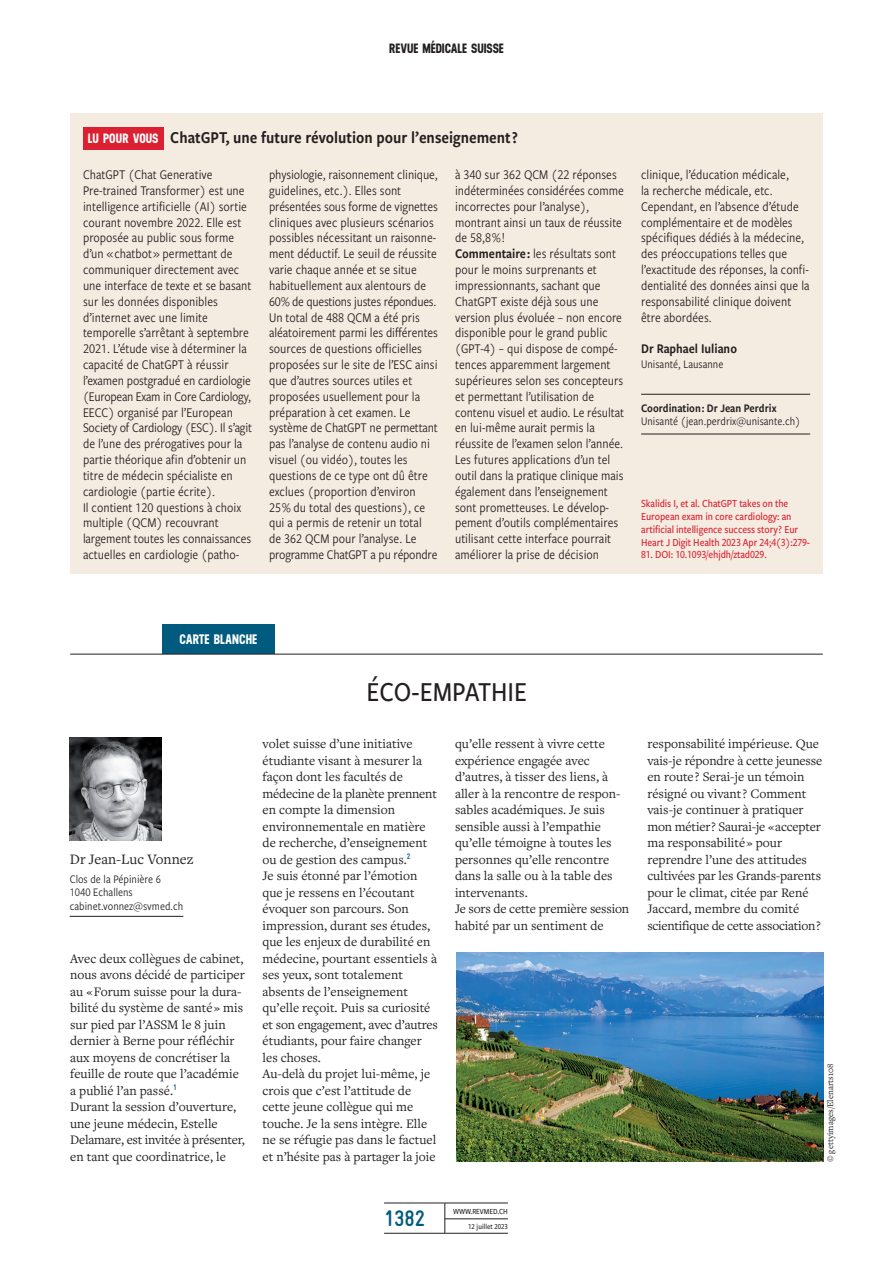
<style>
.page{position:relative;width:893px;height:1263px;background:#fff}
.page>*{position:absolute;margin:0;border:0;box-sizing:border-box;transform-origin:0 0}
.N_Titre_article{font:500 28.5px "Freight Sans Cnd Pro";color:#231f20}
.t1{font:700 22.5px "Gravur Condensed Pro";color:#005b7f}
.N_Encart_Titre_noir{font:17.25px "Freight Sans Cnd Pro Semi";color:#231f20}
.N_Carte_blanche_auteur{font:15px "Freight Text Pro";color:#231f20}
.N_Encart_texte_courant_drapeau{font:13.8px/15.8px "Freight Sans Cnd Pro";color:#231f20}
.N_Encart_Auteur{font:13.8px "Freight Sans Cnd Pro Semi";color:#231f20}
.N_Surtitre_theme{font:700 13.8px "Neusa";color:#fff}
.N_Texte_courant{font:13.5px/16.5px "Freight Text Pro";color:#231f20}
.t2{font:700 13.5px "Neusa";letter-spacing:-.005em;color:#231f20}
.N_Encart_Rubrique{font:700 13.5px "Neusa";color:#fff}
._1P_Notes_auteurs{font:12px/13.5px "Freight Sans Cnd Pro";color:#231f20}
.N_Carte_blanche_auteur_adresse{font:12px/13.5px "Freight Sans Cnd Pro";color:#231f20}
.N_Encart_adresse{font:12px "Freight Sans Cnd Pro";color:#231f20}
.N_Encart_biblio_texte_rouge{font:500 11.25px/12.8px "Freight Sans Cnd Pro";letter-spacing:-.01em;color:#da2031}
.N_Copyright_image{font:9px "Freight Text Pro";color:#231f20}
.t3{font:500 8.1px "Freight Sans Cnd Pro";color:#231f20}
.t4{font:500 7.8px "Freight Sans Cnd Pro";color:#231f20}
.s1{font-family:"Freight Sans Cnd Pro Semi"}
</style>
<div class="page">
<hr style="left:384px;top:1233px;width:124px;height:1px;background:#231f20">
<hr style="left:384px;top:1202px;width:124px;height:1px;background:#231f20">
<hr style="left:445px;top:1218px;width:63px;height:1px;background:#231f20">
<hr style="left:444px;top:1203px;width:1px;height:30px;background:#231f20">
<div style="left:162px;top:624px;width:113px;height:30px;background:#005b7f"></div>
<hr style="left:70px;top:654px;width:753px;height:1px;background:#231f20">
<img style="left:70px;top:738px;width:91px;height:103px">
<hr style="left:70px;top:916px;width:113px;height:1px;background:#231f20">
<img style="left:456px;top:953px;width:368px;height:208px">
<div style="left:70px;top:113px;width:753px;height:461px;background:#f5ece1"></div>
<div style="left:83px;top:127px;width:81px;height:23px;background:#da2031"></div>
<hr style="left:641px;top:394px;width:169px;height:1px;background:#231f20">
<hr style="left:641px;top:434px;width:169px;height:1px;background:#231f20">
<p class="t2" style="left:389px;top:38px;width:116px">REVUE MÉDICALE SUISSE</p>
<p class="N_Encart_Rubrique" style="left:88px;top:129px;width:72px">LU POUR VOUS</p>
<p class="N_Encart_Titre_noir" style="left:170px;top:126px;width:349px">ChatGPT, une future révolution pour l’enseignement ?</p>
<p class="N_Encart_texte_courant_drapeau" style="left:83px;top:166px;width:170px">ChatGPT (Chat Generative<br>Pre-trained Transformer) est une intelligence artificielle (AI) sortie courant novembre 2022. Elle est proposée au public sous forme d’un « chatbot » permettant de communiquer directement avec une interface de texte et se basant sur les données disponibles d’internet avec une limite temporelle s’arrêtant à septembre<br>2021. L’étude vise à déterminer la capacité de ChatGPT à réussir l’examen postgradué en cardiologie (European Exam in Core Cardiology,<br>EECC) organisé par l’European<br>Society of Cardiology (ESC). Il s’agit de l’une des prérogatives pour la partie théorique afin d’obtenir un titre de médecin spécialiste en cardiologie (partie écrite).<br>Il contient 120 questions à choix multiple (QCM) recouvrant largement toutes les connaissances actuelles en cardiologie (patho-</p>
<p class="N_Encart_texte_courant_drapeau" style="left:269px;top:166px;width:170px">physiologie, raisonnement clinique, guidelines, etc.). Elles sont présentées sous forme de vignettes cliniques avec plusieurs scénarios possibles nécessitant un raisonne&shy;ment déductif. Le seuil de réussite varie chaque année et se situe habituellement aux alentours de<br>60 % de questions justes répondues.<br>Un total de 488 QCM a été pris aléatoirement parmi les différentes sources de questions officielles proposées sur le site de l’ESC ainsi que d’autres sources utiles et proposées usuellement pour la préparation à cet examen. Le système de ChatGPT ne permettant pas l’analyse de contenu audio ni visuel (ou vidéo), toutes les questions de ce type ont dû être exclues (proportion d’environ<br>25 % du total des questions), ce qui a permis de retenir un total<br>de 362 QCM pour l’analyse. Le programme ChatGPT a pu répondre</p>
<p class="N_Encart_texte_courant_drapeau" style="left:455px;top:166px;width:170px">à 340 sur 362 QCM (22 réponses indéterminées considérées comme incorrectes pour l’analyse), montrant ainsi un taux de réussite de 58,8 % !</p>
<p class="N_Encart_texte_courant_drapeau" style="left:455px;top:245px;width:170px"><span class="s1">Commentaire :</span> les résultats sont pour le moins surprenants et impressionnants, sachant que<br>ChatGPT existe déjà sous une version plus évoluée – non encore disponible pour le grand public (GPT-4) – qui dispose de compé&shy;tences apparemment largement supérieures selon ses concepteurs et permettant l’utilisation de contenu visuel et audio. Le résultat en lui-même aurait permis la réussite de l’examen selon l’année.<br>Les futures applications d’un tel outil dans la pratique clinique mais également dans l’enseignement sont prometteuses. Le dévelop&shy;pement d’outils complémentaires utilisant cette interface pourrait améliorer la prise de décision</p>
<p class="N_Encart_texte_courant_drapeau" style="left:641px;top:166px;width:170px">clinique, l’éducation médicale,<br>la recherche médicale, etc.<br>Cependant, en l’absence d’étude complémentaire et de modèles spécifiques dédiés à la médecine, des préoccupations telles que l’exactitude des réponses, la confi&shy;dentialité des données ainsi que la responsabilité clinique doivent être abordées.</p>
<p class="N_Encart_Auteur" style="left:641px;top:339px;width:97px">Dr Raphael Iuliano</p>
<p class="N_Encart_adresse" style="left:641px;top:356px;width:84px">Unisanté, Lausanne</p>
<p class="_1P_Notes_auteurs" style="left:641px;top:400px;width:161px"><span class="s1">Coordination : Dr Jean Perdrix<br></span>Unisanté (jean.perdrix@unisante.ch)</p>
<p class="N_Encart_biblio_texte_rouge" style="left:641px;top:497px;width:171px">Skalidis I, et al. ChatGPT takes on the European exam in core cardiology: an artificial intelligence success story ? Eur Heart J Digit Health 2023 Apr 24;4(3):279-</p>
<p class="N_Encart_biblio_texte_rouge" style="left:641px;top:548px;width:127px">81. DOI: 10.1093/ehjdh/ztad029.</p>
<p class="N_Surtitre_theme" style="left:179px;top:630px;width:79px">CARTE BLANCHE</p>
<p class="N_Titre_article" style="left:367px;top:672px;width:162px">ÉCO-EMPATHIE</p>
<p class="N_Carte_blanche_auteur" style="left:70px;top:849px;width:125px">Dr Jean-Luc Vonnez</p>
<p class="N_Carte_blanche_auteur_adresse" style="left:70px;top:871px;width:115px">Clos de la Pépinière 6<br>1040 Echallens cabinet.vonnez@svmed.ch</p>
<p class="N_Texte_courant" style="left:70px;top:950px;width:176px">Avec deux collègues de cabinet, nous avons décidé de participer au « Forum suisse pour la dura&shy;bilité du système de santé » mis sur pied par l’ASSM le 8 juin dernier à Berne pour réfléchir aux moyens de concrétiser la feuille de route que l’académie a publié l’an passé.<sup>1</sup></p>
<p class="N_Texte_courant" style="left:70px;top:1098px;width:176px">Durant la session d’ouverture, une jeune médecin, Estelle<br>Delamare, est invitée à présenter, en tant que coordinatrice, le</p>
<p class="N_Texte_courant" style="left:263px;top:735px;width:176px">volet suisse d’une initiative étudiante visant à mesurer la façon dont les facultés de médecine de la planète prennent en compte la dimension environnementale en matière de recherche, d’enseignement ou de gestion des campus.<sup>2</sup></p>
<p class="N_Texte_courant" style="left:263px;top:867px;width:177px">Je suis étonné par l’émotion que je ressens en l’écoutant évoquer son parcours. Son impression, durant ses études, que les enjeux de durabilité en médecine, pourtant essentiels à ses yeux, sont totalement absents de l’enseignement qu’elle reçoit. Puis sa curiosité et son engagement, avec d’autres étudiants, pour faire changer les choses.</p>
<p class="N_Texte_courant" style="left:263px;top:1065px;width:175px">Au-delà du projet lui-même, je crois que c’est l’attitude de cette jeune collègue qui me touche. Je la sens intègre. Elle ne se réfugie pas dans le factuel et n’hésite pas à partager la joie</p>
<p class="N_Texte_courant" style="left:455px;top:735px;width:167px">qu’elle ressent à vivre cette expérience engagée avec d’autres, à tisser des liens, à aller à la rencontre de respon&shy;sables académiques. Je suis sensible aussi à l’empathie qu’elle témoigne à toutes les personnes qu’elle rencontre dans la salle ou à la table des intervenants.</p>
<p class="N_Texte_courant" style="left:455px;top:900px;width:176px">Je sors de cette première session habité par un sentiment de</p>
<h2 class="t1" style="left:384px;top:1206px;width:43px">1382</h2>
<p class="t3" style="left:453px;top:1205px;width:56px">WWW.REVMED.CH</p>
<p class="t4" style="left:468px;top:1221px;width:41px">12 juillet 2023</p>
<p class="N_Texte_courant" style="left:647px;top:735px;width:176px">responsabilité impérieuse. Que vais-je répondre à cette jeunesse en route ? Serai-je un témoin résigné ou vivant ? Comment vais-je continuer à pratiquer mon métier ? Saurai-je « accepter ma responsabilité » pour reprendre l’une des attitudes cultivées par les Grands-parents pour le climat, citée par René<br>Jaccard, membre du comité scientifique de cette association ?</p>
<p class="N_Copyright_image" style="left:824px;top:1162px;width:100px;rotate:-90deg">© gettyimages/Elenarts108</p>
</div>
